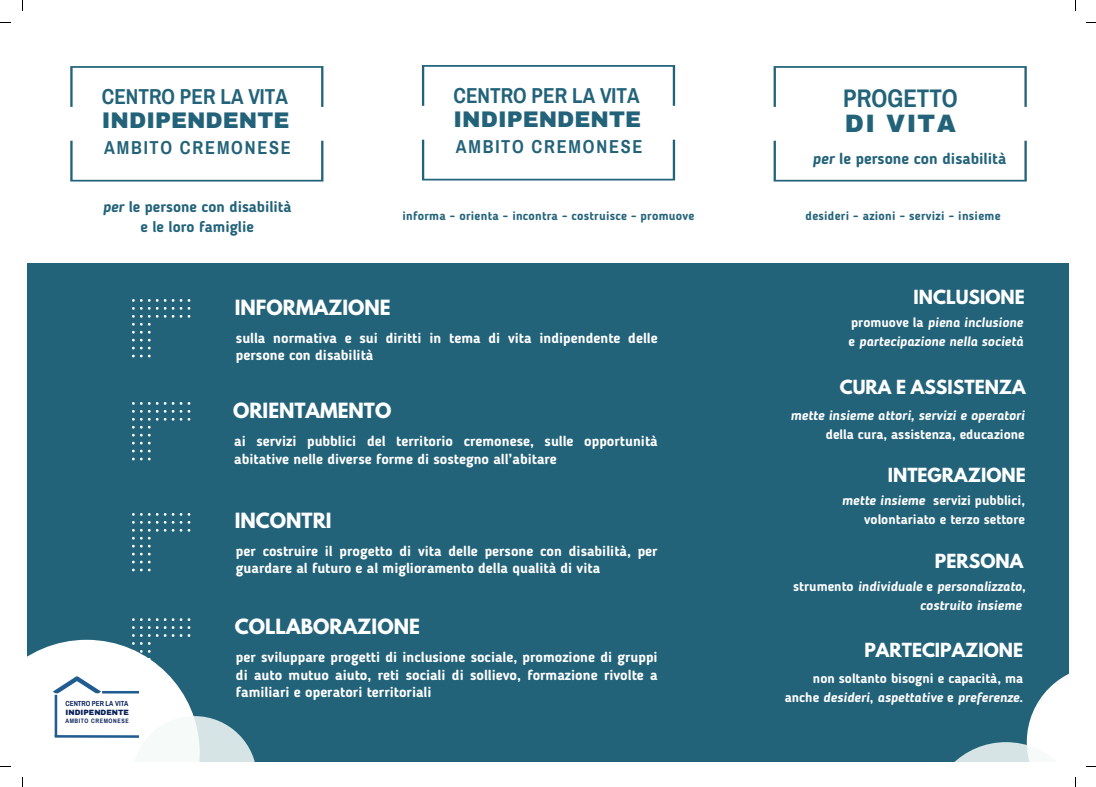
<style>
.page{position:relative;width:1096px;height:787px;background:#fff}
.page>*{position:absolute;margin:0;border:0;box-sizing:border-box;transform-origin:0 0}
.t1{font:700 24.88px "Archivo Narrow";color:#23637a}
.t2{font:900 24.62px "Archivo";letter-spacing:.055em;color:#23637a}
.t3{font:900 22.12px "Archivo";letter-spacing:.005em;color:#23637a}
.t4{font:700 21.12px "Archivo Narrow";color:#23637a}
.t5{font:700 18.62px "League Spartan";color:#fff}
.t6{font:700 18.38px "Archivo Narrow";letter-spacing:.095em;color:#23637a}
.t7{font:700 17.25px "League Spartan";color:#fff}
.t8{font:700 15.75px "Blogger Sans";color:#23637a}
.t9{font:700 15.38px/20.6px "Blogger Sans";color:#23637a;text-align:center}
.t10{font:700 14.38px/17.8px "Blogger Sans";color:#fff}
.t11{font:700 13.5px/18.9px "Blogger Sans";color:#fff;text-align:right}
.t12{font:italic 700 13.5px/18.9px "Blogger Sans";color:#fff;text-align:right}
.t13{font:700 12.12px "Blogger Sans";letter-spacing:.02em;color:#23637a}
.t14{font:900 7.5px "Archivo";letter-spacing:.005em;color:#092259}
.t15{font:700 7.12px "Archivo Narrow";color:#092259}
.t16{font:700 6.25px "Archivo Narrow";letter-spacing:.095em;color:#092259}
.s1{font-style:italic}
.s2{font-style:normal}
</style>
<div class="page">
<div style="left:10px;top:263px;width:1064px;height:503px;background:#23637a"></div>
<svg style="left:27px;top:640px;width:167px;height:122px;background:#e0e9ec"></svg>
<svg style="left:132px;top:716px;width:123px;height:46px;background:#d1dfe2"></svg>
<svg style="left:773px;top:66px;width:253px;height:41px"></svg>
<svg style="left:773px;top:141px;width:253px;height:40px"></svg>
<svg style="left:70px;top:66px;width:253px;height:41px"></svg>
<svg style="left:70px;top:141px;width:253px;height:40px"></svg>
<svg style="left:422px;top:65px;width:253px;height:41px"></svg>
<svg style="left:422px;top:140px;width:253px;height:40px"></svg>
<svg style="left:188px;top:299px;width:2px;height:19px"></svg>
<svg style="left:180px;top:299px;width:2px;height:19px"></svg>
<svg style="left:172px;top:299px;width:2px;height:19px"></svg>
<svg style="left:164px;top:299px;width:2px;height:19px"></svg>
<svg style="left:132px;top:299px;width:26px;height:42px"></svg>
<svg style="left:132px;top:347px;width:19px;height:2px"></svg>
<svg style="left:132px;top:355px;width:19px;height:2px"></svg>
<svg style="left:188px;top:402px;width:2px;height:19px"></svg>
<svg style="left:180px;top:402px;width:2px;height:19px"></svg>
<svg style="left:172px;top:402px;width:2px;height:19px"></svg>
<svg style="left:164px;top:402px;width:2px;height:19px"></svg>
<svg style="left:132px;top:402px;width:26px;height:34px"></svg>
<svg style="left:132px;top:442px;width:19px;height:2px"></svg>
<svg style="left:132px;top:450px;width:19px;height:2px"></svg>
<svg style="left:132px;top:458px;width:19px;height:2px"></svg>
<svg style="left:188px;top:513px;width:2px;height:19px"></svg>
<svg style="left:180px;top:513px;width:2px;height:19px"></svg>
<svg style="left:172px;top:513px;width:2px;height:19px"></svg>
<svg style="left:164px;top:513px;width:2px;height:19px"></svg>
<svg style="left:132px;top:513px;width:26px;height:34px"></svg>
<svg style="left:132px;top:553px;width:19px;height:2px"></svg>
<svg style="left:132px;top:561px;width:19px;height:2px"></svg>
<svg style="left:132px;top:569px;width:19px;height:2px"></svg>
<svg style="left:188px;top:618px;width:2px;height:19px"></svg>
<svg style="left:180px;top:618px;width:2px;height:19px"></svg>
<svg style="left:172px;top:618px;width:2px;height:19px"></svg>
<svg style="left:164px;top:618px;width:2px;height:19px"></svg>
<svg style="left:132px;top:618px;width:26px;height:58px"></svg>
<svg style="left:1026px;top:673px;width:43px;height:69px;fill:#fff"></svg>
<svg style="left:954px;top:742px;width:115px;height:20px;background:#c7d8dc"></svg>
<div style="left:10px;top:762px;width:1076px;height:15px;background:#fff"></div>
<div style="left:1069px;top:10px;width:17px;height:767px;background:#fff"></div>
<div style="left:10px;top:10px;width:17px;height:767px;background:#fff"></div>
<hr style="left:55px;top:735px;width:84px;height:3px;background:#215c90">
<svg style="left:53px;top:676px;width:48px;height:18px"></svg>
<hr style="left:55px;top:695px;width:2px;height:41px;background:#215c90">
<hr style="left:102px;top:691px;width:37px;height:2px;background:#215c90">
<h5 class="t4" style="left:102px;top:86px;width:187px">CENTRO PER LA VITA</h5>
<h6 class="t6" style="left:104px;top:138px;width:188px">AMBITO CREMONESE</h6>
<h5 class="t3" style="left:102px;top:109px;width:189px">INDIPENDENTE</h5>
<p class="t9" style="left:103px;top:197px;width:190px"><span class="s1">per</span> le persone con disabilità e le loro famiglie</p>
<p class="t4" style="left:453px;top:85px;width:187px">CENTRO PER LA VITA</p>
<h5 class="t6" style="left:456px;top:137px;width:188px">AMBITO CREMONESE</h5>
<p class="t3" style="left:453px;top:108px;width:189px">INDIPENDENTE</p>
<h6 class="t13" style="left:402px;top:211px;width:293px">informa - orienta - incontra - costruisce - promuove</h6>
<h4 class="t5" style="left:235px;top:298px;width:157px">INFORMAZIONE</h4>
<h5 class="t10" style="left:236px;top:330px;width:423px">sulla normativa e sui diritti in tema di vita indipendente delle persone con disabilità</h5>
<p class="t5" style="left:233px;top:401px;width:160px">ORIENTAMENTO</p>
<h3 class="t10" style="left:234px;top:433px;width:425px">ai servizi pubblici del territorio cremonese, sulle opportunità abitative nelle diverse forme di sostegno all’abitare</h3>
<p class="t15" style="left:65px;top:700px;width:64px">CENTRO PER LA VITA</p>
<p class="t16" style="left:65px;top:718px;width:65px">AMBITO CREMONESE</p>
<p class="t14" style="left:65px;top:709px;width:65px">INDIPENDENTE</p>
<h4 class="t5" style="left:235px;top:512px;width:98px">INCONTRI</h4>
<h5 class="t10" style="left:236px;top:543px;width:423px">per costruire il progetto di vita delle persone con disabilità, per guardare al futuro e al miglioramento della qualità di vita</h5>
<p class="t5" style="left:235px;top:617px;width:186px">COLLABORAZIONE</p>
<h3 class="t10" style="left:236px;top:649px;width:423px;text-align:justify">per sviluppare progetti di inclusione sociale, promozione di gruppi di auto mutuo aiuto, reti sociali di sollievo, formazione rivolte a familiari e operatori territoriali</h3>
<h5 class="t1" style="left:843px;top:86px;width:116px">PROGETTO</h5>
<h6 class="t2" style="left:844px;top:111px;width:112px">DI VITA</h6>
<h6 class="t8" style="left:812px;top:152px;width:195px"><span class="s1">per</span> le persone con disabilità</h6>
<p class="t13" style="left:805px;top:211px;width:196px">desideri - azioni - servizi - insieme</p>
<h2 class="t7" style="left:913px;top:289px;width:113px">INCLUSIONE</h2>
<p class="t12" style="left:851px;top:314px;width:173px"><span class="s2">promuove la</span> piena inclusione</p>
<h1 class="t12" style="left:848px;top:333px;width:176px"><span class="s2">e</span> partecipazione nella società</h1>
<p class="t7" style="left:839px;top:379px;width:187px">CURA E ASSISTENZA</p>
<h6 class="t12" style="left:790px;top:407px;width:236px">mette insieme attori, servizi e operatori</h6>
<h6 class="t11" style="left:825px;top:426px;width:200px">della cura, assistenza, educazione</h6>
<p class="t7" style="left:887px;top:467px;width:139px">INTEGRAZIONE</p>
<p class="t11" style="left:841px;top:492px;width:184px"><span class="s1">mette insieme</span> servizi pubblici,</p>
<h5 class="t11" style="left:864px;top:511px;width:162px">volontariato e terzo settore</h5>
<h5 class="t7" style="left:934px;top:553px;width:90px">PERSONA</h5>
<p class="t12" style="left:793px;top:578px;width:234px"><span class="s2">strumento</span> individuale <span class="s2">e</span> personalizzato<span class="s2">, </span>costruito insieme</p>
<p class="t7" style="left:864px;top:642px;width:160px">PARTECIPAZIONE</p>
<p class="t11" style="left:784px;top:670px;width:240px">non soltanto bisogni e capacità, ma anche <span class="s1">desideri</span>, <span class="s1">aspettative</span> e <span class="s1">preferenze</span>.</p>
</div>
